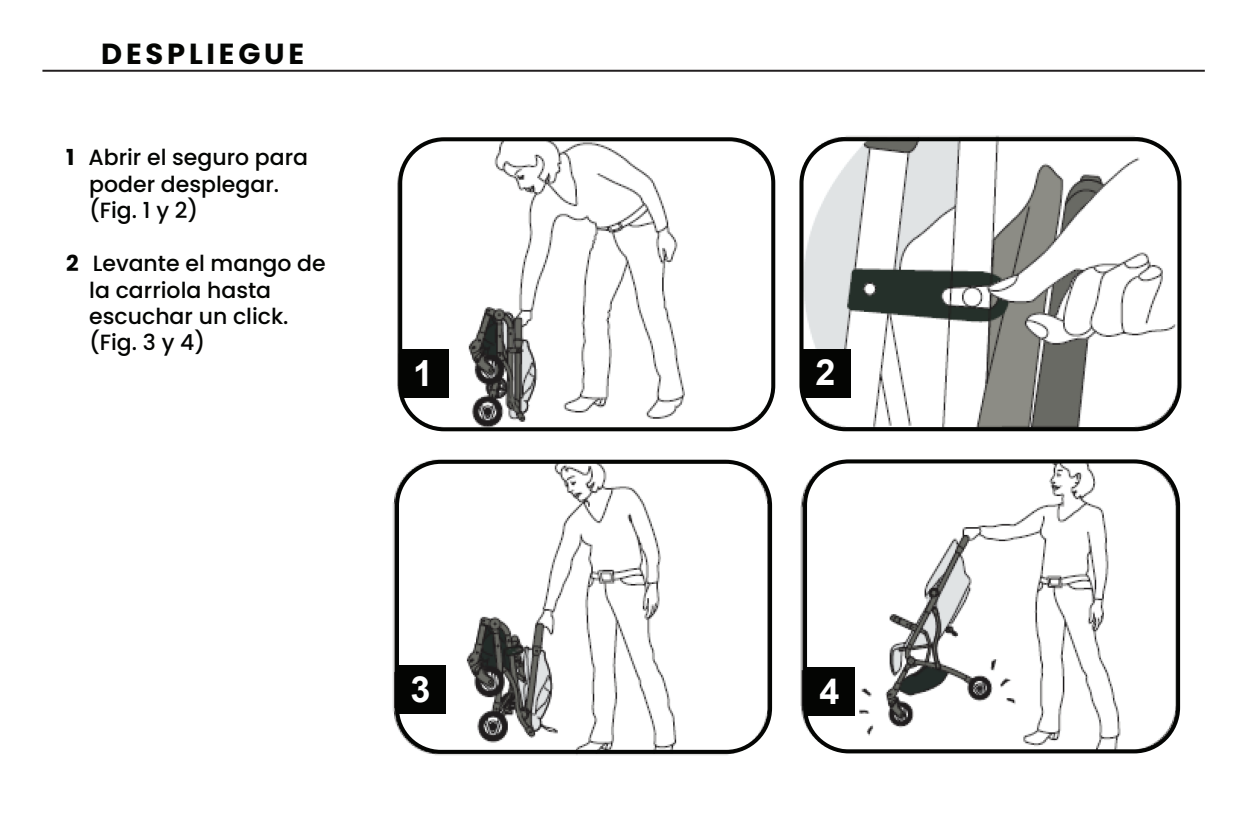
<style>
.page{position:relative;width:1248px;height:823px;background:#fff}
.page>*{position:absolute;margin:0;border:0;box-sizing:border-box;transform-origin:0 0}
.t1{font:700 36px "Arial";color:#fff}
.t2{font:700 29px "Poppins";letter-spacing:.13em;color:#040503}
.t3{font:500 22px/26.4px "Poppins";color:#040503}
.s1{font-weight:700}
</style>
<div class="page">
<hr style="left:42px;top:70px;width:1162px;height:2px;background:#231f20">
<img style="left:397px;top:142px;width:379px;height:290px">
<div style="left:398px;top:137px;width:377px;height:294px;border:4px solid #040503;border-radius:44px"></div>
<img style="left:804px;top:135px;width:378px;height:297px">
<div style="left:799px;top:137px;width:382px;height:294px;border:4px solid #040503;border-radius:44px"></div>
<img style="left:392px;top:459px;width:381px;height:297px">
<div style="left:395px;top:459px;width:377px;height:294px;border:4px solid #040503;border-radius:44px"></div>
<img style="left:800px;top:464px;width:381px;height:290px">
<div style="left:803px;top:459px;width:376px;height:294px;border:4px solid #040503;border-radius:44px"></div>
<div style="left:400px;top:349px;width:48px;height:48px;background:#040503"></div>
<div style="left:802px;top:349px;width:48px;height:48px;background:#040503"></div>
<div style="left:397px;top:665px;width:48px;height:48px;background:#040503"></div>
<div style="left:806px;top:666px;width:48px;height:49px;background:#040503"></div>
<h2 class="t2" style="left:101px;top:37px;width:204px">DESPLIEGUE</h2>
<p class="t3" style="left:89px;top:144px;width:221px;text-indent:-23px"><span class="s1">1</span> Abrir el seguro para poder desplegar. (Fig. 1 y 2)</p>
<p class="t3" style="left:89px;top:250px;width:238px;text-indent:-23px"><span class="s1">2</span> Levante el mango de la carriola hasta escuchar un click. (Fig. 3 y 4)</p>
<h1 class="t1" style="left:413px;top:349px;width:22px">1</h1>
<h1 class="t1" style="left:815px;top:349px;width:22px">2</h1>
<h1 class="t1" style="left:410px;top:665px;width:22px">3</h1>
<h1 class="t1" style="left:819px;top:667px;width:22px">4</h1>
</div>
